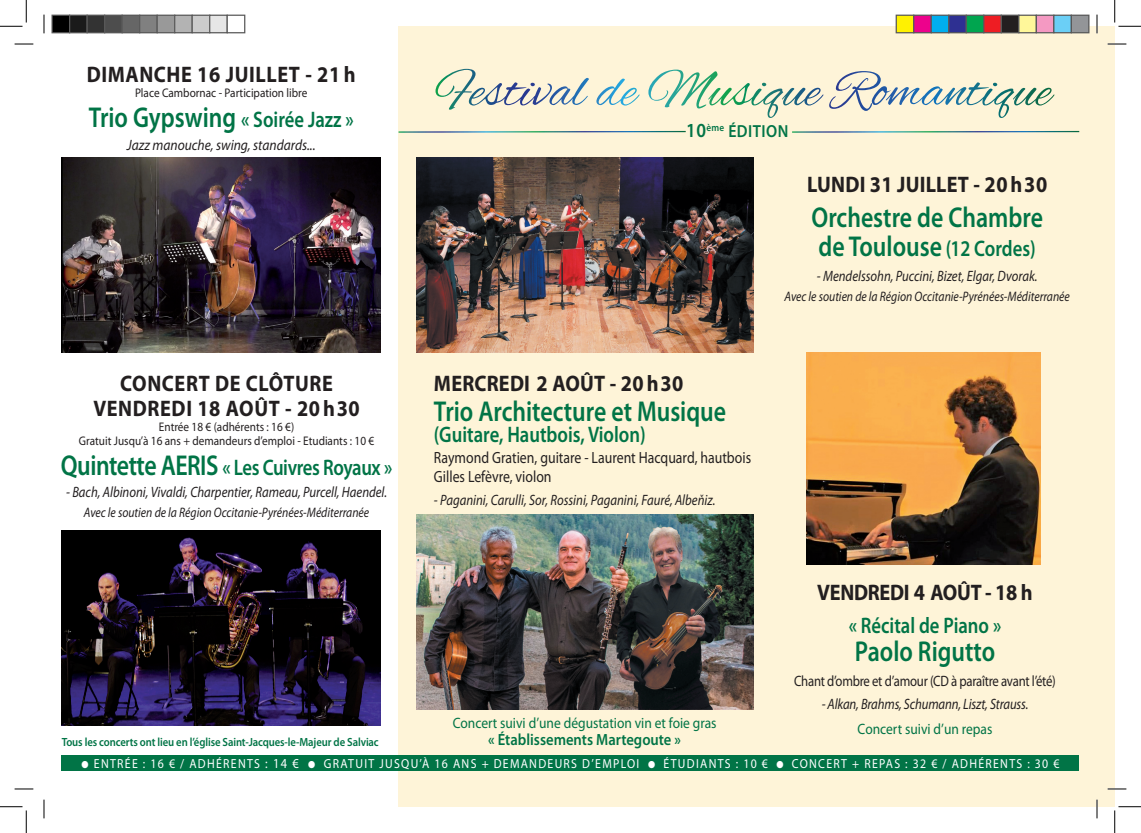
<style>
.page{position:relative;width:1141px;height:833px;background:#fff}
.page>*{position:absolute;margin:0;border:0;box-sizing:border-box;transform-origin:0 0}
.t1{font:600 28.75px/28.8px "Myriad Pro";color:#017446;scale:.83 1}
.t2{font:700 22.5px/25px "Myriad Pro";letter-spacing:.03em;color:#231f20;text-align:center;scale:.9 1}
.t3{font:600 22.5px "Myriad Pro";color:#017446;scale:.83 1}
.t4{font:700 22.5px "Myriad Pro";letter-spacing:.01em;color:#231f20;scale:.9 1}
.t5{font:600 22.5px "Myriad Pro";letter-spacing:-.02em;color:#017446;scale:.83 1}
.t6{font:700 22.5px "Myriad Pro";letter-spacing:-.015em;color:#231f20;scale:.9 1}
.t7{font:600 17.5px "Myriad Pro";letter-spacing:.03em;color:#017446;scale:.9 1}
.t8{font:16.25px/18.8px "Myriad Pro";color:#231f20;scale:.85 1}
.t9{font:600 16.25px "Myriad Pro";color:#017446;scale:.9 1}
.t10{font:italic 15px "Myriad Pro";color:#231f20;scale:.85 1}
.t11{font:15px "Myriad Pro";color:#017446;scale:.9 1}
.t12{font:15px "Myriad Pro";letter-spacing:-.02em;color:#231f20;scale:.85 1}
.t13{font:italic 15px "Myriad Pro";color:#231f20;scale:.9 1}
.t14{font:italic 13.75px "Myriad Pro";color:#231f20;scale:.85 1}
.t15{font:13.12px "Myriad Pro";letter-spacing:.11em;color:#fff;scale:.9 1}
.t16{font:12.5px/13.8px "Myriad Pro";color:#231f20;text-align:center;scale:.9 1}
.t17{font:600 11.88px "Myriad Pro";letter-spacing:-.01em;color:#017446;scale:.9 1}
.s1{font-size:22.5px}
.s2{font-size:28.75px}
.s3{font-size:20px}
.s4{font-size:13.75px}
</style>
<div class="page">
<div style="left:398px;top:26px;width:716px;height:780px;background:#fef4d8"></div>
<img style="left:62px;top:157px;width:319px;height:195px">
<img style="left:62px;top:530px;width:318px;height:194px">
<div style="left:62px;top:754px;width:1017px;height:16px;background:#017446"></div>
<img style="left:435px;top:69px;width:282px;height:41px">
<svg style="left:398px;top:130px;width:288px;height:3px"></svg>
<svg style="left:792px;top:130px;width:288px;height:3px"></svg>
<img style="left:416px;top:157px;width:337px;height:195px">
<img style="left:416px;top:514px;width:337px;height:194px">
<img style="left:806px;top:352px;width:234px;height:212px">
<svg style="left:15px;top:43px;width:18px;height:2px"></svg>
<svg style="left:1107px;top:43px;width:19px;height:2px"></svg>
<svg style="left:15px;top:788px;width:18px;height:1px"></svg>
<svg style="left:1107px;top:787px;width:19px;height:2px"></svg>
<svg style="left:43px;top:15px;width:2px;height:18px"></svg>
<svg style="left:43px;top:799px;width:2px;height:18px"></svg>
<svg style="left:1096px;top:15px;width:1px;height:18px"></svg>
<svg style="left:1096px;top:799px;width:1px;height:18px"></svg>
<svg style="left:0;top:0;width:27px;height:27px"></svg>
<svg style="left:0;top:806px;width:27px;height:26px"></svg>
<svg style="left:1114px;top:0;width:26px;height:27px"></svg>
<svg style="left:1114px;top:806px;width:26px;height:26px"></svg>
<div style="left:52px;top:15px;width:18px;height:18px;background:#000"></div>
<div style="left:51px;top:15px;width:19px;height:18px;border:1px solid #595959"></div>
<div style="left:70px;top:15px;width:17px;height:18px;background:#1a1a1a"></div>
<div style="left:69px;top:15px;width:19px;height:18px;border:1px solid #595959"></div>
<div style="left:87px;top:15px;width:18px;height:18px;background:#333"></div>
<div style="left:86px;top:15px;width:19px;height:18px;border:1px solid #595959"></div>
<div style="left:105px;top:15px;width:17px;height:18px;background:#4d4d4d"></div>
<div style="left:104px;top:15px;width:19px;height:18px;border:1px solid #595959"></div>
<div style="left:122px;top:15px;width:18px;height:18px;background:#666"></div>
<div style="left:121px;top:15px;width:19px;height:18px;border:1px solid #595959"></div>
<div style="left:140px;top:15px;width:17px;height:18px;background:#808080"></div>
<div style="left:139px;top:15px;width:19px;height:18px;border:1px solid #595959"></div>
<div style="left:157px;top:15px;width:18px;height:18px;background:#999"></div>
<div style="left:156px;top:15px;width:19px;height:18px;border:1px solid #595959"></div>
<div style="left:175px;top:15px;width:17px;height:18px;background:#b3b3b3"></div>
<div style="left:174px;top:15px;width:19px;height:18px;border:1px solid #595959"></div>
<div style="left:192px;top:15px;width:18px;height:18px;background:#ccc"></div>
<div style="left:191px;top:15px;width:19px;height:18px;border:1px solid #595959"></div>
<div style="left:210px;top:15px;width:17px;height:18px;background:#e6e6e6"></div>
<div style="left:209px;top:15px;width:19px;height:18px;border:1px solid #595959"></div>
<div style="left:226px;top:15px;width:19px;height:18px;border:1px solid #595959"></div>
<div style="left:896px;top:15px;width:17px;height:18px;background:#fff101"></div>
<div style="left:895px;top:15px;width:19px;height:18px;border:1px solid #595959"></div>
<div style="left:913px;top:15px;width:18px;height:18px;background:#ed028c"></div>
<div style="left:913px;top:15px;width:18px;height:18px;border:1px solid #595959"></div>
<div style="left:931px;top:15px;width:17px;height:18px;background:#00aeef"></div>
<div style="left:930px;top:15px;width:19px;height:18px;border:1px solid #595959"></div>
<div style="left:948px;top:15px;width:18px;height:18px;background:#2e3092"></div>
<div style="left:948px;top:15px;width:18px;height:18px;border:1px solid #595959"></div>
<div style="left:966px;top:15px;width:17px;height:18px;background:#00a54f"></div>
<div style="left:965px;top:15px;width:19px;height:18px;border:1px solid #595959"></div>
<div style="left:983px;top:15px;width:18px;height:18px;background:#ee1d23"></div>
<div style="left:983px;top:15px;width:18px;height:18px;border:1px solid #595959"></div>
<div style="left:1001px;top:15px;width:17px;height:18px;background:#231f20"></div>
<div style="left:1000px;top:15px;width:19px;height:18px;border:1px solid #595959"></div>
<div style="left:1018px;top:15px;width:18px;height:18px;background:#fff79a"></div>
<div style="left:1018px;top:15px;width:18px;height:18px;border:1px solid #595959"></div>
<div style="left:1036px;top:15px;width:17px;height:18px;background:#f499c2"></div>
<div style="left:1035px;top:15px;width:19px;height:18px;border:1px solid #595959"></div>
<div style="left:1053px;top:15px;width:18px;height:18px;background:#6bcff6"></div>
<div style="left:1053px;top:15px;width:18px;height:18px;border:1px solid #595959"></div>
<div style="left:1071px;top:15px;width:17px;height:18px;background:#939598"></div>
<div style="left:1070px;top:15px;width:19px;height:18px;border:1px solid #595959"></div>
<h2 class="t2" style="left:87px;top:61px;width:300px">DIMANCHE 16 JUILLET - 21 h</h2>
<p class="t16" style="left:135px;top:86px;width:193px">Place Cambornac - Participation libre</p>
<h1 class="t1" style="left:89px;top:104px;width:321px">Trio Gypswing <span class="s1">« Soirée Jazz »</span></h1>
<p class="t13" style="left:127px;top:135px;width:211px">Jazz manouche, swing, standards...</p>
<h2 class="t2" style="left:93px;top:370px;width:297px">CONCERT DE CLÔTURE<br>VENDREDI 18 AOÛT - 20 h30</h2>
<p class="t16" style="left:79px;top:419px;width:329px">Entrée 18 € (adhérents : 16 €)<br>Gratuit Jusqu’à 16 ans + demandeurs d’emploi - Etudiants : 10 €</p>
<h2 class="t5" style="left:61px;top:454px;width:401px"><span class="s2">Quintette AERIS</span> « Les Cuivres Royaux »</h2>
<p class="t10" style="left:66px;top:482px;width:379px">- Bach, Albinoni, Vivaldi, Charpentier, Rameau, Purcell, Haendel.</p>
<p class="t14" style="left:84px;top:504px;width:337px">Avec le soutien de la Région Occitanie-Pyrénées-Méditerranée</p>
<p class="t7" style="left:686px;top:121px;width:115px"><span class="s3">10</span><sup>ème</sup> ÉDITION</p>
<h2 class="t4" style="left:434px;top:368px;width:279px">MERCREDI 2 AOÛT - 20 h30</h2>
<h1 class="t1" style="left:434px;top:397px;width:353px">Trio Architecture et Musique</h1>
<h2 class="t3" style="left:434px;top:422px;width:257px">(Guitare, Hautbois, Violon)</h2>
<p class="t8" style="left:434px;top:448px;width:374px">Raymond Gratien, guitare - Laurent Hacquard, hautbois<br>Gilles Lefèvre, violon</p>
<p class="t10" style="left:434px;top:490px;width:332px">- Paganini, Carulli, Sor, Rossini, Paganini, Fauré, Albeňiz.</p>
<h2 class="t4" style="left:807px;top:170px;width:268px">LUNDI 31 JUILLET - 20 h30</h2>
<h1 class="t1" style="left:811px;top:203px;width:280px">Orchestre de Chambre de Toulouse <span class="s1">(12 Cordes)</span></h1>
<p class="t10" style="left:816px;top:266px;width:261px">- Mendelssohn, Puccini, Bizet, Elgar, Dvorak.</p>
<p class="t14" style="left:784px;top:288px;width:337px">Avec le soutien de la Région Occitanie-Pyrénées-Méditerranée</p>
<h2 class="t6" style="left:817px;top:577px;width:241px">VENDREDI 4 AOÛT - 18 h</h2>
<h2 class="t3" style="left:848px;top:612px;width:185px">« Récital de Piano »</h2>
<h1 class="t1" style="left:854px;top:637px;width:170px">Paolo Rigutto</h1>
<p class="t12" style="left:794px;top:671px;width:309px">Chant d’ombre et d’amour (CD à paraître avant l’été)</p>
<p class="t10" style="left:821px;top:694px;width:245px">- Alkan, Brahms, Schumann, Liszt, Strauss.</p>
<p class="t11" style="left:857px;top:719px;width:151px">Concert suivi d’un repas</p>
<p class="t11" style="left:453px;top:712px;width:294px">Concert suivi d’une dégustation vin et foie gras</p>
<p class="t9" style="left:488px;top:730px;width:216px">« Établissements Martegoute »</p>
<p class="t15" style="left:81px;top:755px;width:1088px">● ENTRÉE : 16 € / ADHÉRENTS <span class="s4">: 14 €</span> ● GRATUIT JUSQU’À 16 ANS + DEMANDEURS D’EMPLOI ● ÉTUDIANTS : 10 € ● CONCERT + REPAS : 32 € / ADHÉRENTS : 30 €</p>
<p class="t17" style="left:62px;top:734px;width:354px">Tous les concerts ont lieu en l’église Saint-Jacques-le-Majeur de Salviac</p>
</div>
